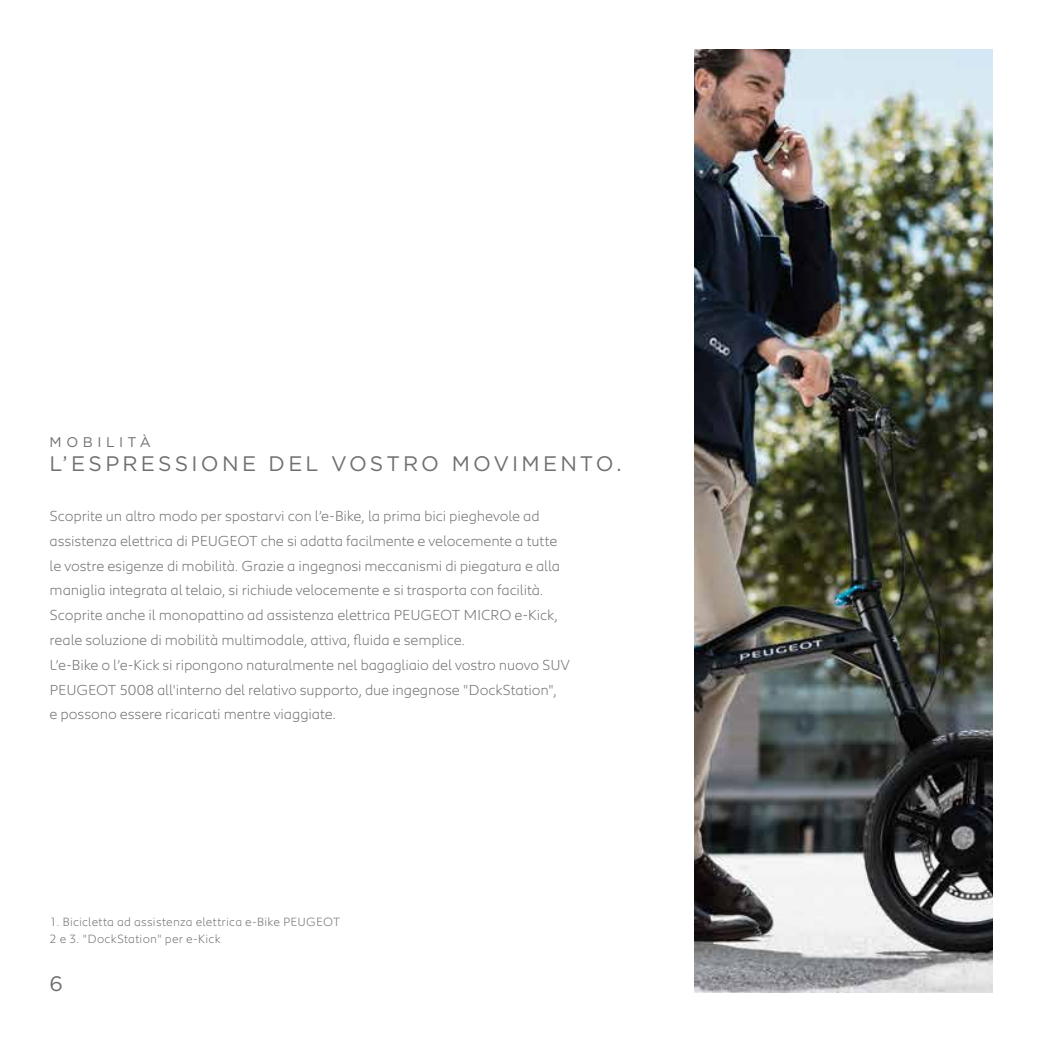
<style>
.page{position:relative;width:1042px;height:1042px;background:#fff}
.page>*{position:absolute;margin:0;border:0;box-sizing:border-box;transform-origin:0 0}
.t1{font:21px "Gotham";letter-spacing:.15em;color:#706f6f}
.t2{font:300 14.88px/24.8px "Peugeot";letter-spacing:-.01em;color:#706f6f}
.t3{font:14px "Gotham";letter-spacing:.325em;color:#706f6f}
.t4{font:300 12.25px/16.6px "Peugeot";letter-spacing:.015em;color:#706f6f}
</style>
<div class="page">
<img style="left:694px;top:50px;width:298px;height:942px">
<p class="t3" style="left:50px;top:434px;width:103px">MOBILITÀ</p>
<h1 class="t1" style="left:50px;top:452px;width:573px">L’ESPRESSIONE DEL VOSTRO MOVIMENTO.</h1>
<p class="t2" style="left:50px;top:502px;width:521px">Scoprite un altro modo per spostarvi con l’e-Bike, la prima bici pieghevole ad assistenza elettrica di PEUGEOT che si adatta facilmente e velocemente a tutte le vostre esigenze di mobilità. Grazie a ingegnosi meccanismi di piegatura e alla maniglia integrata al telaio, si richiude velocemente e si trasporta con facilità.<br>Scoprite anche il monopattino ad assistenza elettrica PEUGEOT MICRO e-Kick, reale soluzione di mobilità multimodale, attiva, fluida e semplice.<br>L’e-Bike o l’e-Kick si ripongono naturalmente nel bagagliaio del vostro nuovo SUV PEUGEOT 5008 all'interno del relativo supporto, due ingegnose "DockStation",<br>e possono essere ricaricati mentre viaggiate.</p>
<p class="t4" style="left:50px;top:913px;width:292px">1. Bicicletta ad assistenza elettrica e-Bike PEUGEOT<br>2 e 3. "DockStation" per e-Kick</p>
<h1 class="t1" style="left:50px;top:971px;width:15px">6</h1>
</div>
